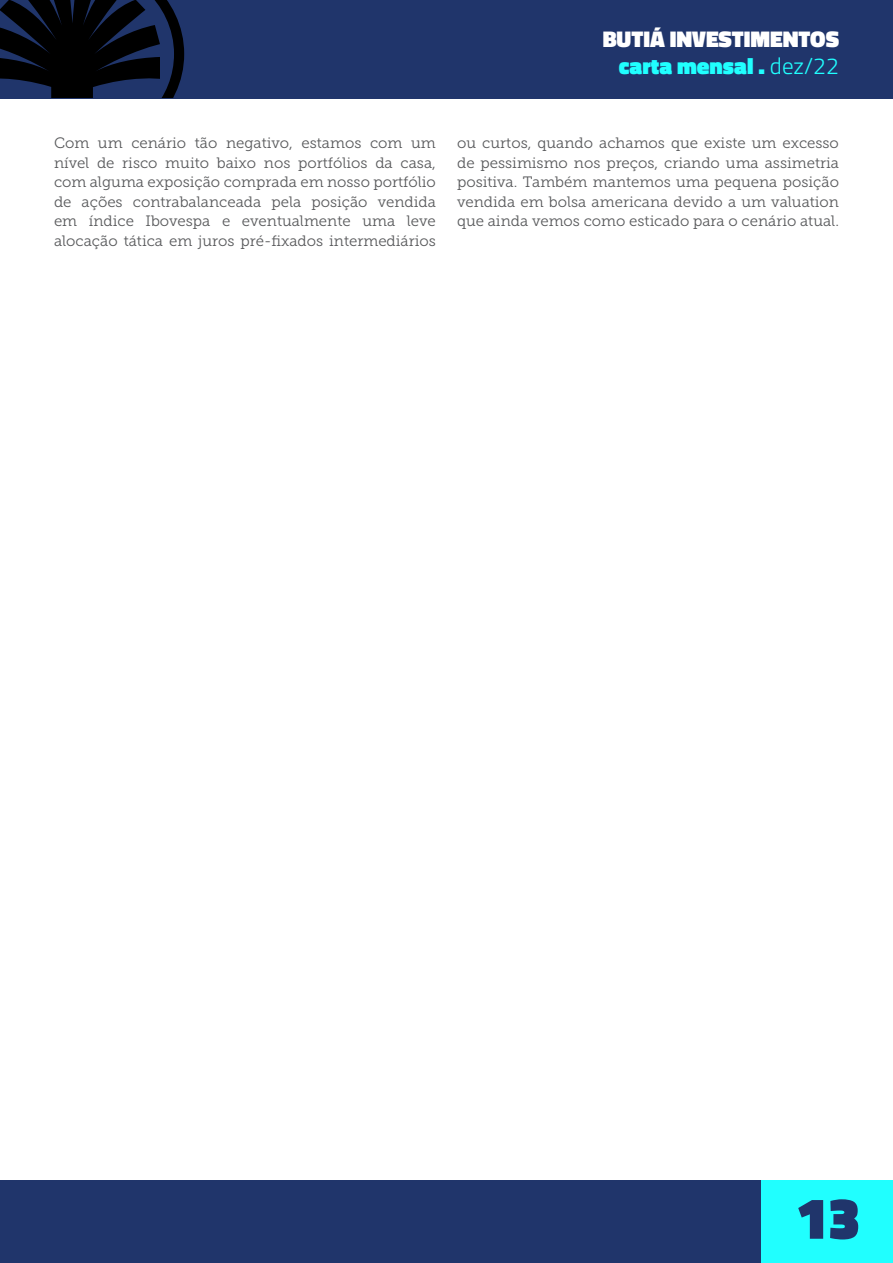
<style>
.page{position:relative;width:893px;height:1263px;background:#fff}
.page>*{position:absolute;margin:0;border:0;box-sizing:border-box;transform-origin:0 0}
.t1{font:900 58.65px "Titillium Web";color:#20356b}
.t2{font:900 22.95px/27.6px "Titillium Web";color:#fff;text-align:right}
.t3{font:15px/19.5px "Museo Slab 300";color:#58595b;text-align:justify}
.s1{color:#20ffff}
.s2{font-weight:300;color:#20ffff}
</style>
<div class="page">
<div style="left:0;top:0;width:893px;height:98px;background:#20356b"></div>
<svg style="left:0;top:0;width:184px;height:98px"></svg>
<div style="left:0;top:1180px;width:761px;height:83px;background:#20356b"></div>
<div style="left:761px;top:1180px;width:132px;height:83px;background:#20ffff"></div>
<h2 class="t2" style="left:603px;top:25px;width:238px">BUTIÁ INVESTIMENTOS <span class="s1">carta mensal .</span> <span class="s2">dez/22</span></h2>
<p class="t3" style="left:54px;top:134px;width:383px">Com um cenário tão negativo, estamos com um nível de risco muito baixo nos portfólios da casa, com alguma exposição comprada em nosso portfólio de ações contrabalanceada pela posição vendida em índice Ibovespa e eventualmente uma leve alocação tática em juros pré-fixados intermediários</p>
<p class="t3" style="left:457px;top:134px;width:383px">ou curtos, quando achamos que existe um excesso de pessimismo nos preços, criando uma assimetria positiva. Também mantemos uma pequena posição vendida em bolsa americana devido a um valuation que ainda vemos como esticado para o cenário atual.</p>
<h1 class="t1" style="left:796px;top:1175px;width:66px">13</h1>
</div>
